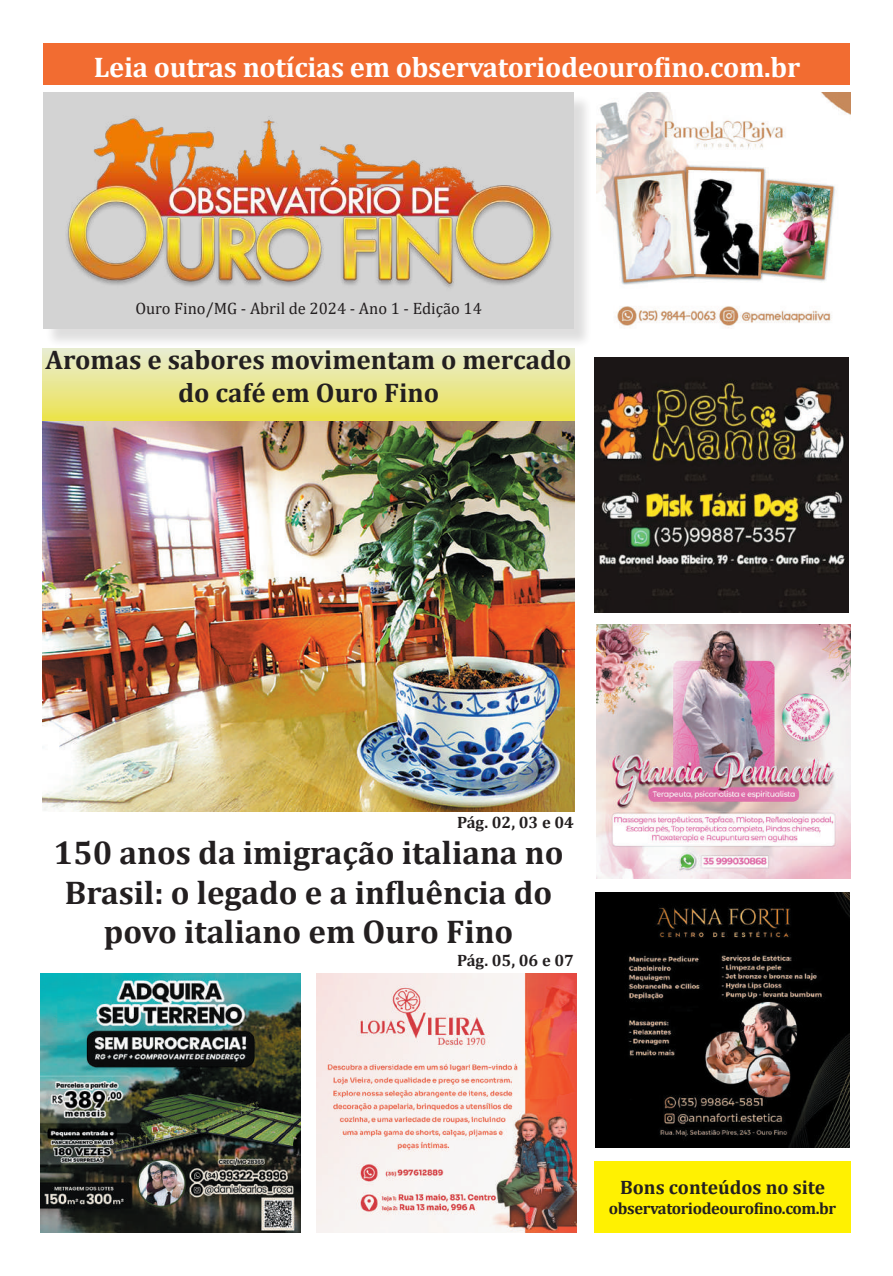
<style>
.page{position:relative;width:893px;height:1276px;background:#fff}
.page>*{position:absolute;margin:0;border:0;box-sizing:border-box;transform-origin:0 0}
.t1{font:700 33px/39.6px "Cambria";color:#231f20;text-align:center}
.t2{font:700 28.5px "Cambria";letter-spacing:-.01em;color:#fff}
.t3{font:700 27px/32.4px "Cambria";color:#231f20;text-align:center}
.t4{font:700 19.5px "Cambria";color:#231f20}
.t5{font:700 16.5px "Cambria";letter-spacing:-.025em;color:#231f20}
.t6{font:16.5px "Cambria";color:#231f20}
</style>
<div class="page">
<svg style="left:43px;top:348px;width:531px;height:73px"></svg>
<div style="left:45px;top:94px;width:548px;height:254px;background:#231f20;opacity:.75"></div>
<div style="left:43px;top:92px;width:531px;height:237px;background:#d3d3d3"></div>
<img style="left:67px;top:94px;width:510px;height:212px">
<div style="left:43px;top:43px;width:807px;height:41px;background:#f26c31"></div>
<div style="left:594px;top:1161px;width:257px;height:72px;background:#fff101"></div>
<img style="left:596px;top:624px;width:255px;height:254px">
<img style="left:594px;top:358px;width:255px;height:254px">
<img style="left:595px;top:892px;width:255px;height:255px">
<img style="left:317px;top:973px;width:259px;height:260px">
<img style="left:41px;top:973px;width:260px;height:260px">
<img style="left:596px;top:92px;width:255px;height:236px">
<img style="left:43px;top:421px;width:531px;height:390px">
<p class="t2" style="left:94px;top:47px;width:708px">Leia outras notícias em observatoriodeourofino.com.br</p>
<p class="t6" style="left:135px;top:299px;width:348px">Ouro Fino/MG - Abril de 2024 - Ano 1 - Edição 14</p>
<p class="t3" style="left:46px;top:343px;width:527px">Aromas e sabores movimentam o mercado do café em Ouro Fino</p>
<p class="t5" style="left:457px;top:811px;width:118px">Pág. 02, 03 e 04</p>
<p class="t1" style="left:54px;top:832px;width:511px">150 anos da imigração italiana no<br>Brasil: o legado e a influência do povo italiano em Ouro Fino</p>
<p class="t5" style="left:457px;top:948px;width:118px">Pág. 05, 06 e 07</p>
<p class="t4" style="left:620px;top:1173px;width:207px">Bons conteúdos no site</p>
<p class="t5" style="left:609px;top:1196px;width:229px">observatoriodeourofino.com.br</p>
</div>
